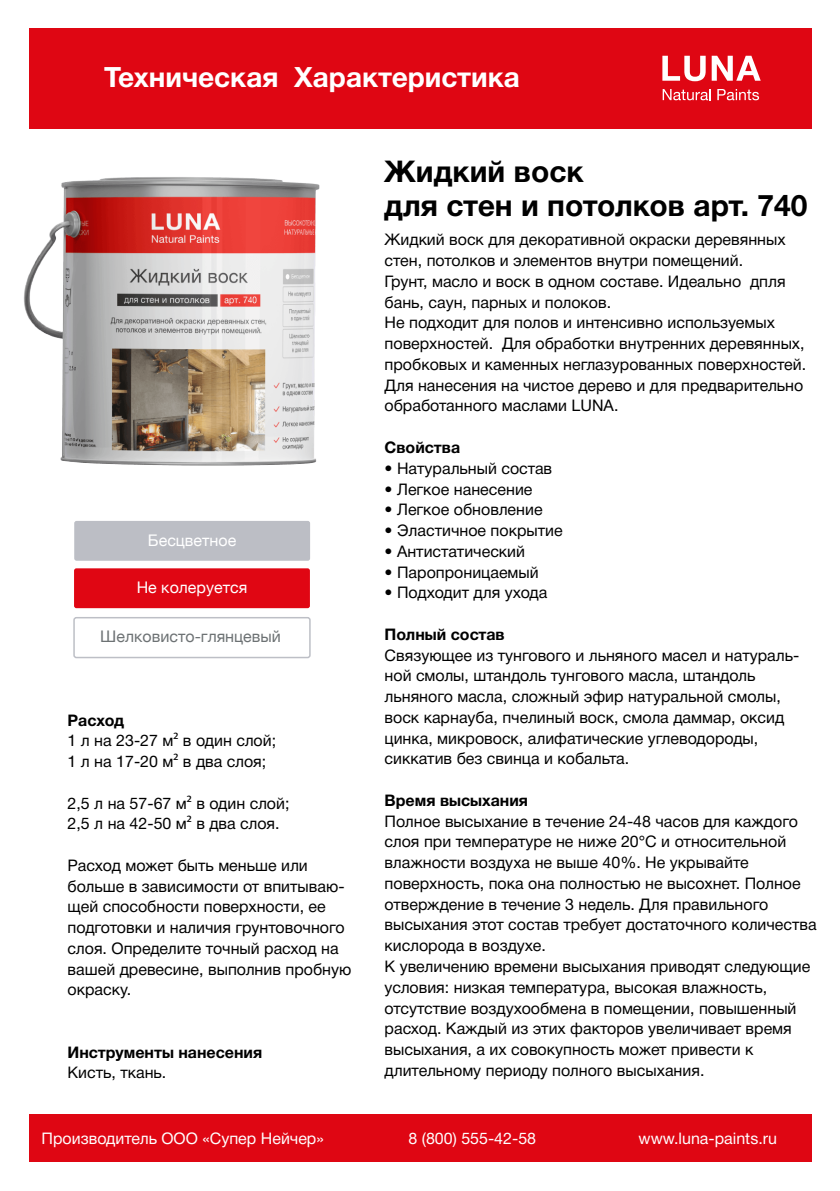
<style>
.page{position:relative;width:840px;height:1191px;background:#fff}
.page>*{position:absolute;margin:0;border:0;box-sizing:border-box;transform-origin:0 0}
.t1{font:700 30px/34px "Helvetica Neue Cyr";color:#000}
.t2{font:700 28px "Helvetica Neue Cyr";color:#fff}
.t3{font:16px/20.8px "Helvetica Neue Cyr";color:#000}
.t4{font:16px "Helvetica Neue Cyr";color:#fff}
.t5{font:700 16px "Helvetica Neue Cyr";color:#000}
.t6{font:16px "Helvetica Neue";color:#fff}
.t7{font:16px "Helvetica Neue";color:#6d7274}
.s1{font-weight:700}
.s2{font-family:"Myriad Pro"}
</style>
<div class="page">
<div style="left:29px;top:28px;width:782px;height:101px;background:#df0613"></div>
<svg style="left:662px;top:89px;width:48px;height:11px"></svg>
<svg style="left:717px;top:89px;width:41px;height:11px"></svg>
<svg style="left:662px;top:56px;width:43px;height:25px"></svg>
<svg style="left:711px;top:56px;width:49px;height:25px"></svg>
<div style="left:29px;top:1114px;width:782px;height:48px;background:#df0613"></div>
<div style="left:73px;top:617px;width:237px;height:41px;border:2px solid #bdbfc6;border-radius:2px"></div>
<div style="left:74px;top:568px;width:236px;height:40px;background:#e00613;border-radius:2px"></div>
<img style="left:24px;top:177px;width:296px;height:384px">
<h2 class="t2" style="left:104px;top:62px;width:417px">Техническая Характеристика</h2>
<p class="t6" style="left:148px;top:528px;width:90px">Бесцветное</p>
<p class="t6" style="left:137px;top:575px;width:112px">Не колеруется</p>
<p class="t7" style="left:100px;top:625px;width:182px">Шелковисто-глянцевый</p>
<p class="t3" style="left:68px;top:709px;width:210px"><span class="s1">Расход<br></span>1 л на 23-27 м<span class="s2">²</span> в один слой;<br>1 л на 17-20 м<span class="s2">²</span> в два слоя;</p>
<p class="t3" style="left:68px;top:792px;width:223px">2,5 л на 57-67 м<span class="s2">²</span> в один слой;<br>2,5 л на 42-50 м<span class="s2">²</span> в два слоя.</p>
<p class="t3" style="left:68px;top:855px;width:285px">Расход может быть меньше или больше в зависимости от впитываю&shy;щей способности поверхности, ее подготовки и наличия грунтовочного слоя. Определите точный расход на вашей древесине, выполнив пробную окраску.</p>
<p class="t5" style="left:68px;top:1043px;width:196px">Инструменты нанесения</p>
<p class="t3" style="left:68px;top:1062px;width:100px">Кисть, ткань.</p>
<h1 class="t1" style="left:384px;top:154px;width:424px">Жидкий воск<br>для стен и потолков арт. 740</h1>
<p class="t3" style="left:384px;top:229px;width:423px">Жидкий воск для декоративной окраски деревянных стен, потолков и элементов внутри помещений.<br>Грунт, масло и воск в одном составе. Идеально дпля бань, саун, парных и полоков.<br>Не подходит для полов и интенсивно используемых поверхностей. Для обработки внутренних деревянных, пробковых и каменных неглазурованных поверхностей.<br>Для нанесения на чистое дерево и для предварительно обработанного маслами LUNA.</p>
<p class="t5" style="left:384px;top:438px;width:77px">Свойства</p>
<p class="t3" style="left:384px;top:458px;width:169px">• Натуральный состав</p>
<p class="t3" style="left:384px;top:478px;width:149px">• Легкое нанесение</p>
<p class="t3" style="left:384px;top:499px;width:159px">• Легкое обновление</p>
<p class="t3" style="left:384px;top:520px;width:179px">• Эластичное покрытие</p>
<p class="t3" style="left:384px;top:541px;width:142px">• Антистатический</p>
<p class="t3" style="left:384px;top:561px;width:156px">• Паропроницаемый</p>
<p class="t3" style="left:384px;top:582px;width:164px">• Подходит для ухода</p>
<p class="t5" style="left:384px;top:625px;width:122px">Полный состав</p>
<p class="t3" style="left:384px;top:644px;width:416px">Связующее из тунгового и льняного масел и натураль&shy;ной смолы, штандоль тунгового масла, штандоль льняного масла, сложный эфир натуральной смолы, воск карнауба, пчелиный воск, смола даммар, оксид цинка, микровоск, алифатические углеводороды, сиккатив без свинца и кобальта.</p>
<p class="t5" style="left:384px;top:791px;width:145px">Время высыхания</p>
<p class="t3" style="left:384px;top:811px;width:433px">Полное высыхание в течение 24-48 часов для каждого слоя при температуре не ниже 20°С и относительной влажности воздуха не выше 40%. Не укрывайте поверхность, пока она полностью не высохнет. Полное отверждение в течение 3 недель. Для правильного высыхания этот состав требует достаточного количества кислорода в воздухе.<br>К увеличению времени высыхания приводят следующие условия: низкая температура, высокая влажность, отсутствие воздухообмена в помещении, повышенный расход. Каждый из этих факторов увеличивает время высыхания, а их совокупность может привести к длительному периоду полного высыхания.</p>
<p class="t4" style="left:42px;top:1129px;width:284px">Производитель ООО «Супер Нейчер»</p>
<p class="t4" style="left:408px;top:1129px;width:129px">8 (800) 555-42-58</p>
<p class="t4" style="left:638px;top:1129px;width:140px">www.luna-paints.ru</p>
</div>
